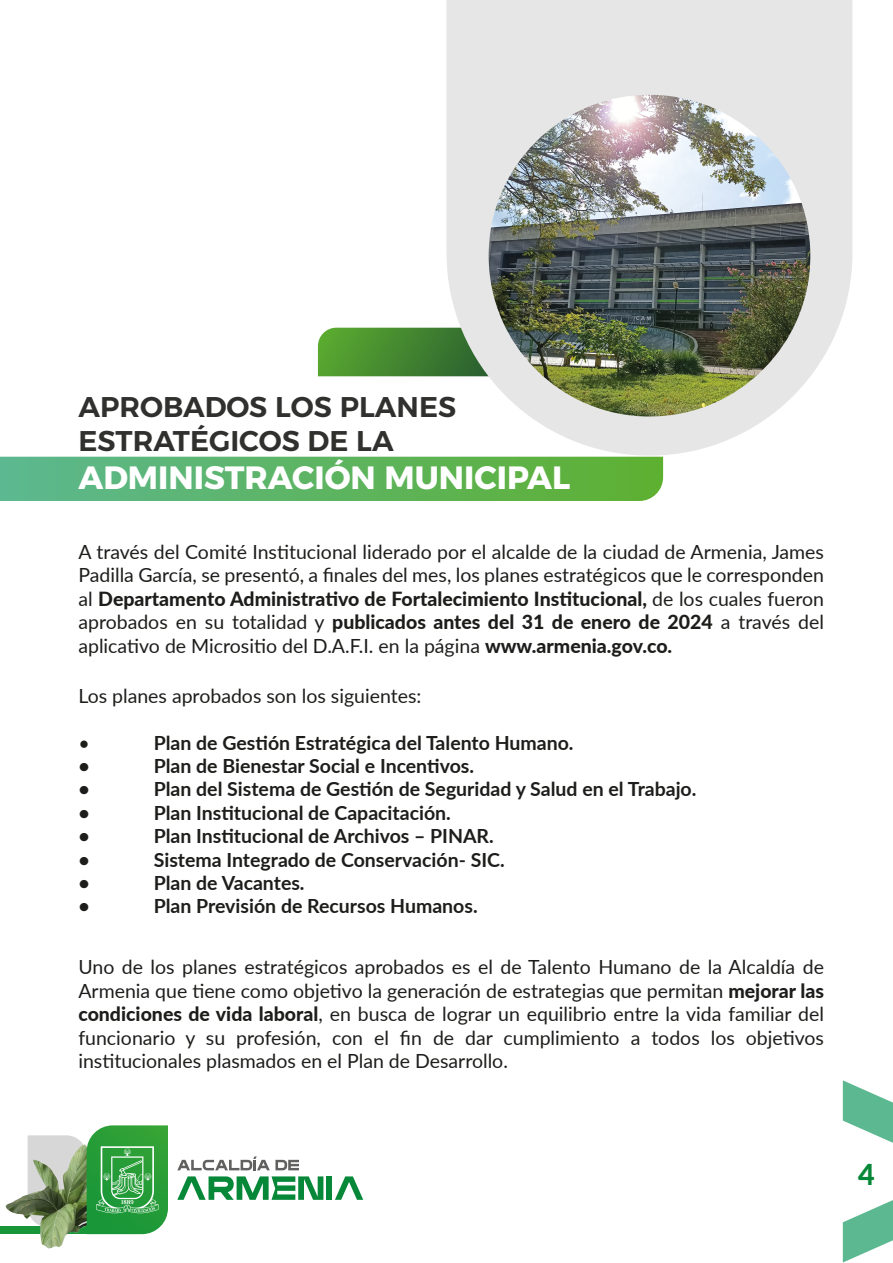
<style>
.page{position:relative;width:893px;height:1263px;background:#fff}
.page>*{position:absolute;margin:0;border:0;box-sizing:border-box;transform-origin:0 0}
.t1{font:700 32.25px "Alexandria";color:#fff}
.t2{font:800 28.65px "Lato";color:#078838}
.t3{font:600 28.5px/34.2px "Alexandria";color:#30302f}
.t4{font:19.5px/23.4px "Lato";color:#1d1d1b;text-align:justify}
.t5{font:700 19.5px "Lato";color:#1d1d1b}
.s1{font-weight:800}
</style>
<div class="page">
<svg style="left:318px;top:328px;width:128px;height:48px;background:#4a8f32"></svg>
<svg style="left:446px;top:0;width:406px;height:456px;fill:#e6e6e6"></svg>
<img style="left:489px;top:95px;width:321px;height:321px;border-radius:161px">
<svg style="left:0;top:457px;width:663px;height:44px;background:#5db461"></svg>
<div style="left:0;top:1227px;width:87px;height:7px;background:#199638"></div>
<img style="left:5px;top:1141px;width:122px;height:108px">
<svg style="left:28px;top:1125px;width:140px;height:109px;background:#69aa6c"></svg>
<svg style="left:177px;top:1176px;width:146px;height:24px"></svg>
<div style="left:326px;top:1176px;width:6px;height:24px;background:#078838"></div>
<svg style="left:335px;top:1176px;width:28px;height:24px"></svg>
<svg style="left:177px;top:1156px;width:122px;height:14px"></svg>
<svg style="left:843px;top:1080px;width:50px;height:182px"></svg>
<h3 class="t3" style="left:78px;top:390px;width:379px">APROBADOS LOS PLANES<br>ESTRATÉGICOS DE LA</h3>
<h1 class="t1" style="left:78px;top:459px;width:493px">ADMINISTRACIÓN MUNICIPAL</h1>
<p class="t4" style="left:78px;top:539px;width:747px">A través del Comité Institucional liderado por el alcalde de la ciudad de Armenia, James Padilla García, se presentó, a finales del mes, los planes estratégicos que le corresponden al <span class="s1">Departamento Administrativo de Fortalecimiento Institucional,</span> de los cuales fueron aprobados en su totalidad y <span class="s1">publicados antes del 31 de enero de 2024</span> a través del aplicativo de Micrositio del D.A.F.I. en la página <span class="s1">www.armenia.gov.co.</span></p>
<p class="t4" style="left:78px;top:683px;width:344px">Los planes aprobados son los siguientes:</p>
<p class="t4" style="left:78px;top:730px;width:13px">•</p>
<p class="t5" style="left:154px;top:728px;width:421px">Plan de Gestión Estratégica del Talento Humano.</p>
<p class="t5" style="left:78px;top:751px;width:13px">•</p>
<p class="t5" style="left:154px;top:751px;width:322px">Plan de Bienestar Social e Incentivos.</p>
<p class="t5" style="left:78px;top:775px;width:13px">•</p>
<p class="t5" style="left:154px;top:775px;width:544px">Plan del Sistema de Gestión de Seguridad y Salud en el Trabajo.</p>
<p class="t5" style="left:78px;top:798px;width:13px">•</p>
<p class="t5" style="left:154px;top:798px;width:299px">Plan Institucional de Capacitación.</p>
<p class="t5" style="left:78px;top:822px;width:13px">•</p>
<p class="t5" style="left:154px;top:822px;width:342px">Plan Institucional de Archivos – PINAR.</p>
<p class="t5" style="left:78px;top:845px;width:13px">•</p>
<p class="t5" style="left:154px;top:845px;width:352px">Sistema Integrado de Conservación- SIC.</p>
<p class="t5" style="left:78px;top:868px;width:13px">•</p>
<p class="t5" style="left:154px;top:868px;width:152px">Plan de Vacantes.</p>
<p class="t5" style="left:78px;top:892px;width:13px">•</p>
<p class="t5" style="left:154px;top:892px;width:325px">Plan Previsión de Recursos Humanos.</p>
<p class="t4" style="left:78px;top:955px;width:747px">Uno de los planes estratégicos aprobados es el de Talento Humano de la Alcaldía de Armenia que tiene como objetivo la generación de estrategias que permitan <span class="s1">mejorar las condiciones de vida laboral</span>, en busca de lograr un equilibrio entre la vida familiar del funcionario y su profesión, con el fin de dar cumplimiento a todos los objetivos institucionales plasmados en el Plan de Desarrollo.</p>
<h2 class="t2" style="left:858px;top:1154px;width:18px">4</h2>
</div>
